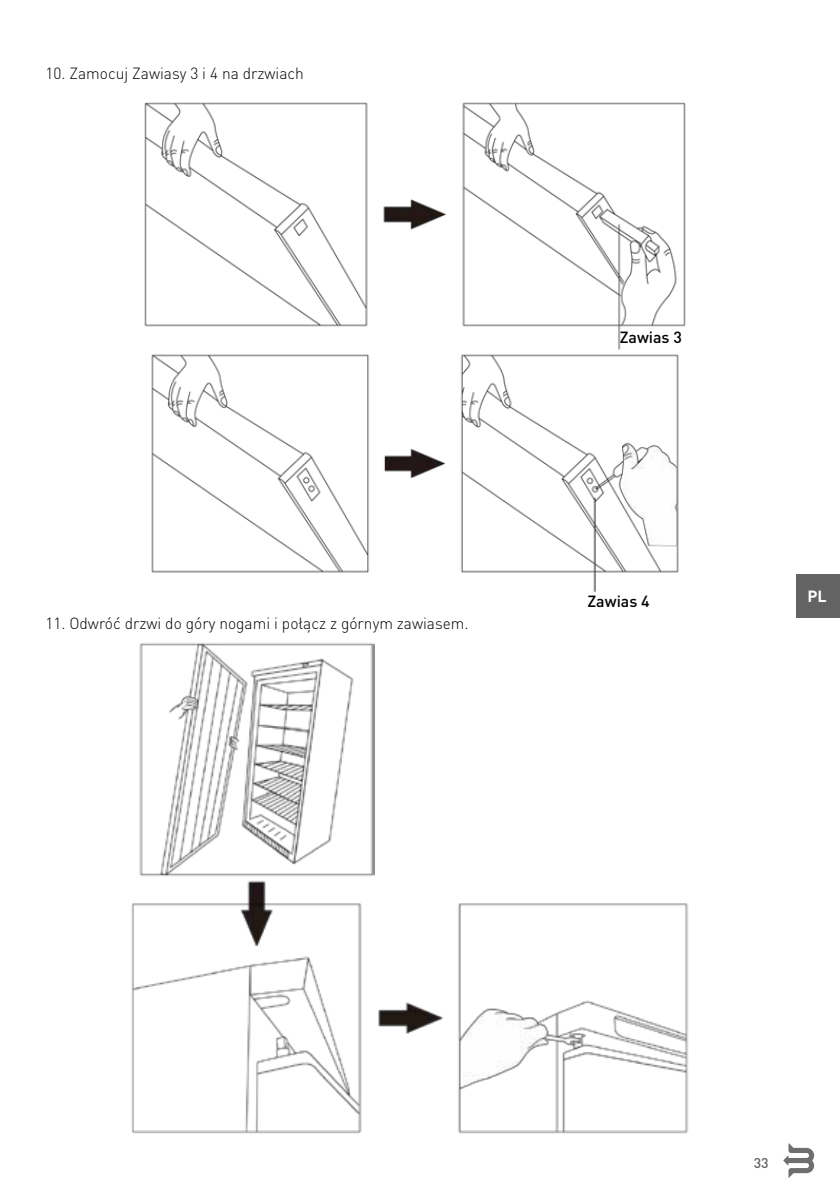
<style>
.page{position:relative;width:840px;height:1191px;background:#fff}
.page>*{position:absolute;margin:0;border:0;box-sizing:border-box;transform-origin:0 0}
.t1{font:300 16px "DIN Pro";color:#000}
.t2{font:500 16px "DIN Pro";color:#000}
.t3{font:700 16px "DIN Pro";color:#fff}
.t4{font:500 14px "DIN Pro";color:#646363}
</style>
<div class="page">
<div style="left:796px;top:574px;width:43px;height:43px;background:#646363"></div>
<svg style="left:783px;top:1143px;width:30px;height:34px"></svg>
<img style="left:144px;top:102px;width:542px;height:248px">
<img style="left:151px;top:354px;width:528px;height:238px">
<img style="left:139px;top:643px;width:235px;height:257px">
<img style="left:131px;top:900px;width:557px;height:234px">
<p class="t1" style="left:45px;top:62px;width:260px">10. Zamocuj Zawiasy 3 i 4 na drzwiach</p>
<p class="t1" style="left:45px;top:612px;width:424px">11. Odwróć drzwi do góry nogami i połącz z górnym zawiasem.</p>
<p class="t2" style="left:619px;top:324px;width:64px">Zawias 3</p>
<p class="t2" style="left:587px;top:588px;width:64px">Zawias 4</p>
<p class="t3" style="left:807px;top:583px;width:21px">PL</p>
<p class="t4" style="left:753px;top:1151px;width:16px">33</p>
</div>
